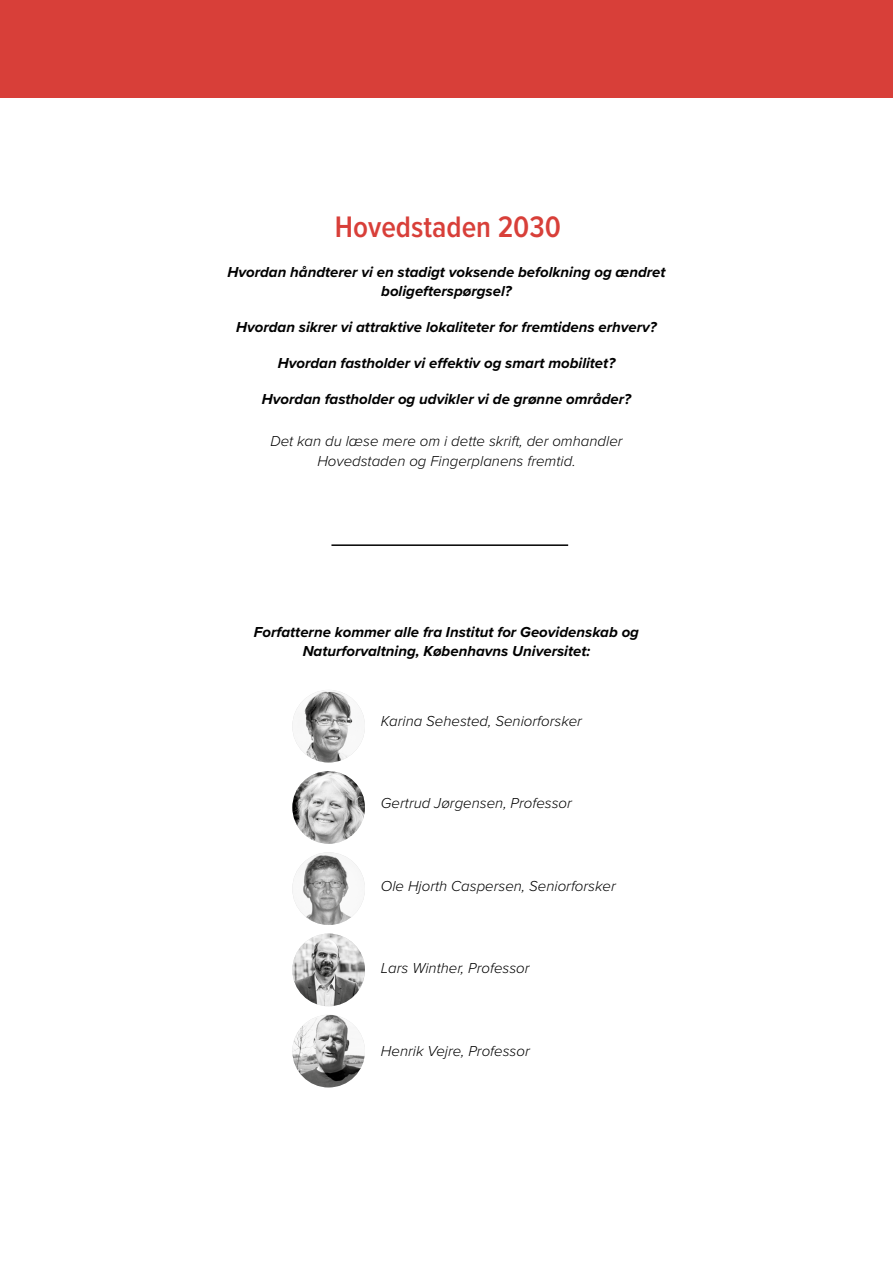
<style>
.page{position:relative;width:893px;height:1263px;background:#fff}
.page>*{position:absolute;margin:0;border:0;box-sizing:border-box;transform-origin:0 0}
.t1{font:600 30.75px "Proxima Nova Cond";color:#d83f39}
.t2{font:italic 700 15px/19.5px "Proxima Nova";color:#000;text-align:center}
.t3{font:italic 300 15px/19.5px "Proxima Nova";color:#000;text-align:center}
</style>
<div class="page">
<img style="left:292px;top:690px;width:73px;height:72px;border-radius:36px">
<img style="left:292px;top:933px;width:73px;height:73px;border-radius:36px">
<img style="left:292px;top:771px;width:73px;height:73px;border-radius:36px">
<img style="left:292px;top:852px;width:73px;height:73px;border-radius:36px">
<img style="left:292px;top:1015px;width:73px;height:72px;border-radius:36px">
<div style="left:0;top:0;width:893px;height:98px;background:#d83f39"></div>
<hr style="left:331px;top:544px;width:237px;height:2px;background:#000">
<h1 class="t1" style="left:335px;top:204px;width:228px">Hovedstaden 2030</h1>
<p class="t2" style="left:227px;top:262px;width:440px">Hvordan håndterer vi en stadigt voksende befolkning og ændret boligefterspørgsel?</p>
<p class="t2" style="left:236px;top:317px;width:422px">Hvordan sikrer vi attraktive lokaliteter for fremtidens erhverv?</p>
<p class="t2" style="left:278px;top:353px;width:339px">Hvordan fastholder vi effektiv og smart mobilitet?</p>
<p class="t2" style="left:262px;top:389px;width:371px">Hvordan fastholder og udvikler vi de grønne områder?</p>
<p class="t3" style="left:270px;top:431px;width:354px">Det kan du læse mere om i dette skrift, der omhandler<br>Hovedstaden og Fingerplanens fremtid.</p>
<p class="t2" style="left:254px;top:621px;width:387px">Forfatterne kommer alle fra Institut for Geovidenskab og<br>Naturforvaltning, Københavns Universitet:</p>
<p class="t3" style="left:381px;top:710px;width:203px">Karina Sehested, Seniorforsker</p>
<p class="t3" style="left:381px;top:793px;width:192px">Gertrud Jørgensen, Professor</p>
<p class="t3" style="left:381px;top:875px;width:236px">Ole Hjorth Caspersen, Seniorforsker</p>
<p class="t3" style="left:381px;top:958px;width:150px">Lars Winther, Professor</p>
<p class="t3" style="left:381px;top:1040px;width:150px">Henrik Vejre, Professor</p>
</div>
